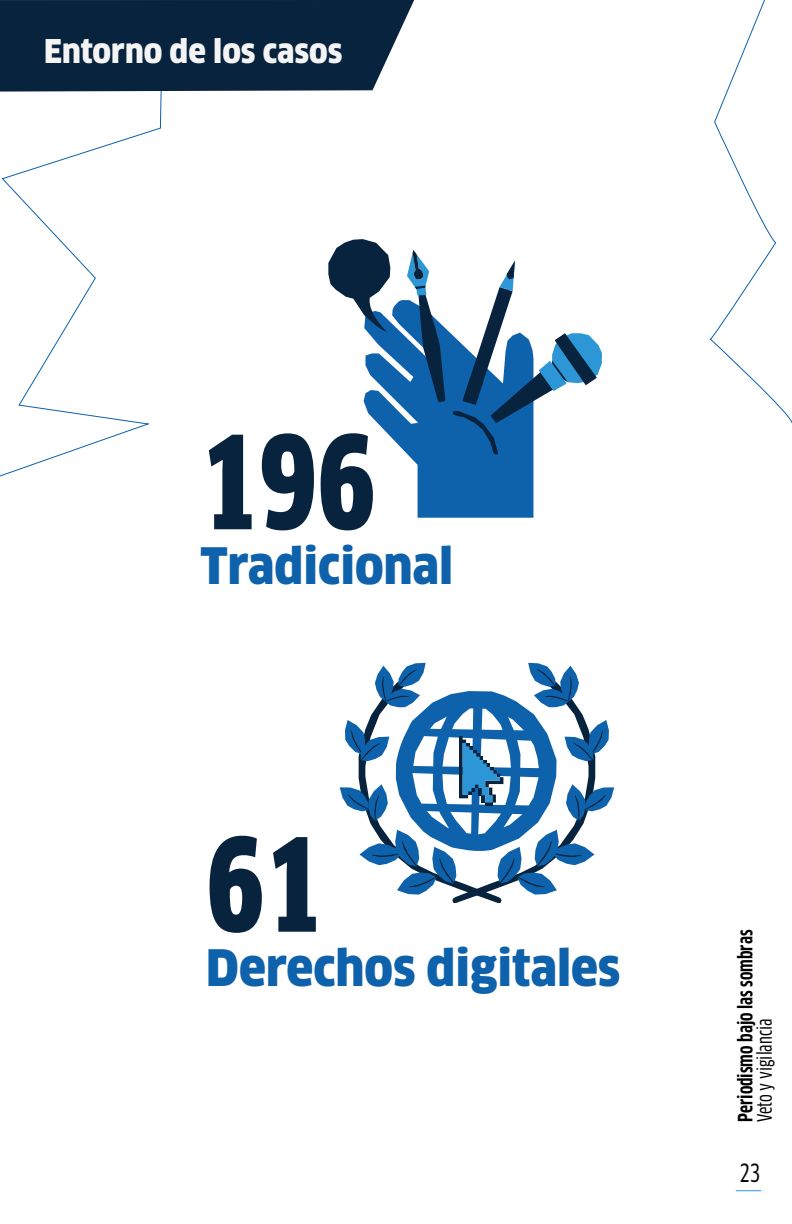
<style>
.page{position:relative;width:792px;height:1224px;background:#fff}
.page>*{position:absolute;margin:0;border:0;box-sizing:border-box;transform-origin:0 0}
.t1{font:900 condensed 126.5px "Clan Pro";color:#08233d}
.t2{font:900 condensed 49px "Clan Pro";color:#0e61ab}
.t3{font:900 condensed 32px "Clan Pro";color:#f4f4f4}
.t4{font:24.6px "Clan Pro Cond News";color:#080708}
.t5{font:700 condensed 19.3px "Clan Pro";color:#000}
.t6{font:19.3px "Clan Pro Cond News";color:#000}
</style>
<div class="page">
<svg style="left:736px;top:1190px;width:25px;height:1px"></svg>
<svg style="left:710px;top:0;width:82px;height:423px"></svg>
<svg style="left:0;top:92px;width:162px;height:384px"></svg>
<div style="left:0;top:0;width:414px;height:92px;background:#08233d"></div>
<svg style="left:328px;top:239px;width:274px;height:279px"></svg>
<svg style="left:340px;top:663px;width:274px;height:240px"></svg>
<p class="t3" style="left:44px;top:38px;width:300px">Entorno de los casos</p>
<h1 class="t1" style="left:201px;top:430px;width:177px">196</h1>
<p class="t2" style="left:201px;top:545px;width:254px">Tradicional</p>
<h1 class="t1" style="left:206px;top:832px;width:118px">61</h1>
<p class="t2" style="left:206px;top:948px;width:416px">Derechos digitales</p>
<p class="t5" style="left:737px;top:1122px;width:194px;rotate:-90deg">Periodismo bajo las sombras</p>
<p class="t6" style="left:757px;top:1122px;width:105px;rotate:-90deg">Veto y vigilancia</p>
<p class="t4" style="left:739px;top:1162px;width:22px">23</p>
</div>
